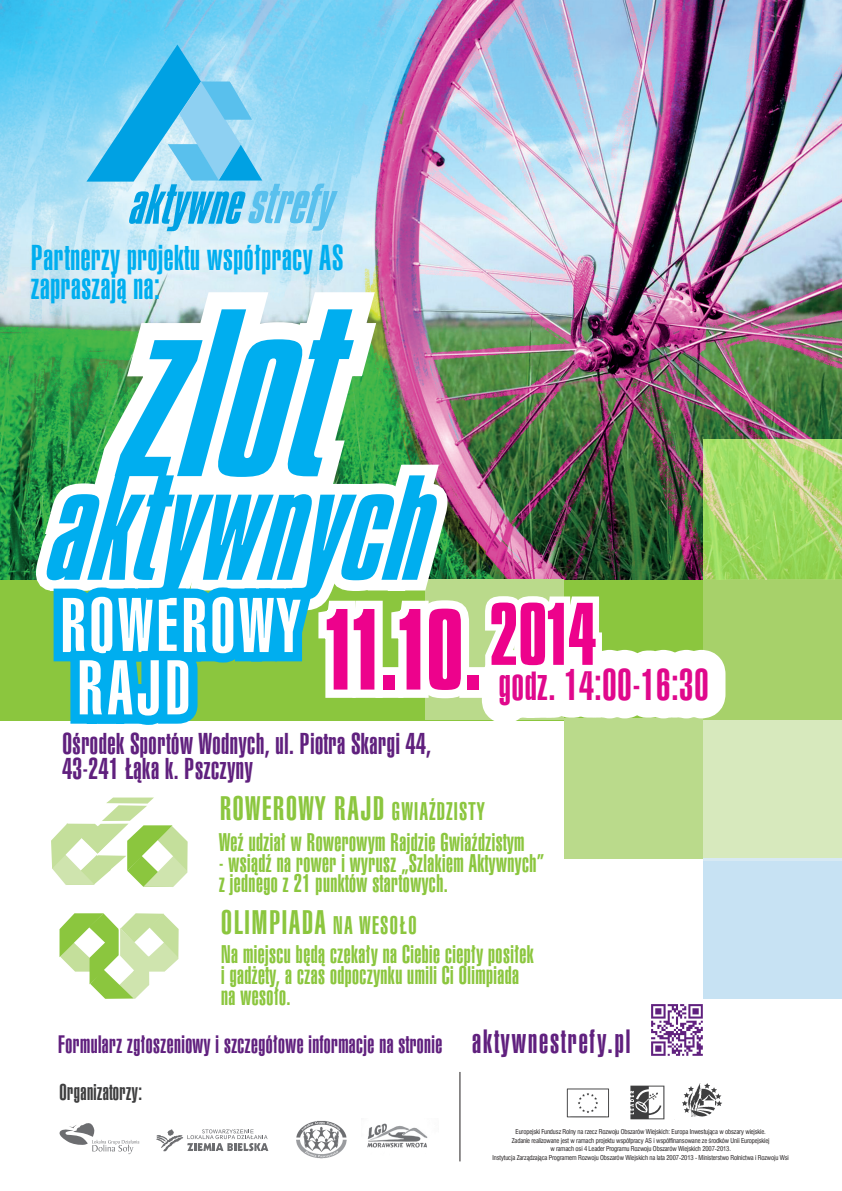
<style>
.page{position:relative;width:842px;height:1191px;background:#fff}
.page>*{position:absolute;margin:0;border:0;box-sizing:border-box;transform-origin:0 0}
.t1{font:italic 205.3px "Compacta PL";color:#00aeef}
.t2{font:italic 128.5px "Compacta PL";color:#00aeef}
.t3{font:99.2px "Compacta PL";color:#ed028c}
.t4{font:76.3px "Compacta PL";color:#ed028c}
.t5{font:75.2px/62.3px "Swis 911 U Cm EU";letter-spacing:.06em;color:#fff}
.t6{font:43.2px "Swis 911 U Cm EU";letter-spacing:.02em;color:#e0088c}
.t7{font:35px/28px "Swis 911 U Cm EU";letter-spacing:.02em;color:#00aeef}
.t8{font:33.1px "Swis 911 U Cm EU";letter-spacing:.06em;color:#8bc63e}
.t9{font:29.4px/24.5px "Swis 911 U Cm EU";letter-spacing:.02em;color:#60207e}
.t10{font:24.8px/20.7px "Swis 911 U Cm EU";letter-spacing:.02em;color:#8bc63e}
.t11{font:24.6px "Swis 911 U Cm EU";letter-spacing:.02em;color:#60207e}
.t12{font:22.2px "Swis 911 U Cm EU";letter-spacing:.02em;color:#3e3e3f}
.t13{font:6.6px/8.4px "Swis 721 Cn EU";letter-spacing:-.02em;color:#231f20;text-align:center}
.s1{font-size:24.8px}
.s2{font-size:32.8px}
</style>
<div class="page">
<div style="left:0;top:579px;width:842px;height:141px;background:#8bc63e"></div>
<img style="left:0;top:0;width:842px;height:579px">
<div style="left:565px;top:718px;width:138px;height:140px;background:#bada8b"></div>
<svg style="left:86px;top:45px;width:252px;height:186px;background:#78cdf1"></svg>
<svg style="left:743px;top:439px;width:99px;height:141px;background:#a4d768"></svg>
<div style="left:704px;top:580px;width:138px;height:140px;background:#a7d16a"></div>
<div style="left:704px;top:720px;width:138px;height:140px;background:#d7e9bd"></div>
<div style="left:704px;top:858px;width:138px;height:140px;background:#c7e2f3"></div>
<svg style="left:51px;top:797px;width:136px;height:90px"></svg>
<svg style="left:60px;top:913px;width:118px;height:85px"></svg>
<svg style="left:59px;top:1123px;width:80px;height:31px"></svg>
<img style="left:367px;top:1123px;width:61px;height:25px">
<img style="left:296px;top:1121px;width:51px;height:38px">
<svg style="left:156px;top:1129px;width:112px;height:22px"></svg>
<hr style="left:459px;top:1072px;width:1px;height:89px;background:#231f20">
<img style="left:682px;top:1083px;width:40px;height:34px">
<img style="left:566px;top:1088px;width:43px;height:30px">
<img style="left:651px;top:1004px;width:52px;height:52px">
<img style="left:19px;top:275px;width:724px;height:495px">
<svg style="left:630px;top:1085px;width:34px;height:34px"></svg>
<h3 class="t7" style="left:31px;top:246px;width:313px">Partnerzy projektu współpracy AS zapraszają na:</h3>
<h1 class="t1" style="left:111px;top:274px;width:277px">zlot</h1>
<h2 class="t2" style="left:40px;top:453px;width:424px">aktywnych</h2>
<h3 class="t5" style="left:61px;top:597px;width:240px">ROWEROWY<br>RAJD</h3>
<h3 class="t9" style="left:62px;top:732px;width:370px">Ośrodek Sportów Wodnych, ul. Piotra Skargi 44,<br>43-241 Łąka k. Pszczyny</h3>
<h3 class="t3" style="left:326px;top:592px;width:158px">11.10.</h3>
<h3 class="t4" style="left:489px;top:590px;width:110px">2014</h3>
<h3 class="t6" style="left:499px;top:661px;width:211px">godz. 14:00-16:30</h3>
<h3 class="t8" style="left:220px;top:790px;width:266px">ROWEROWY RAJD <span class="s1">GWIAŹDZISTY</span></h3>
<h3 class="t10" style="left:219px;top:833px;width:307px">Weź udział w Rowerowym Rajdzie Gwiaździstym</h3>
<h3 class="t10" style="left:219px;top:853px;width:327px">- wsiądź na rower i wyrusz „Szlakiem Aktywnych” z jednego z 21 punktów startowych.</h3>
<h3 class="t8" style="left:221px;top:904px;width:197px">OLIMPIADA <span class="s1">NA WESOŁO</span></h3>
<h3 class="t10" style="left:221px;top:945px;width:314px">Na miejscu będą czekały na Ciebie ciepły posiłek i gadżety, a czas odpoczynku umili Ci Olimpiada na wesoło.</h3>
<h3 class="t11" style="left:58px;top:1030px;width:574px">Formularz zgłoszeniowy i szczegółowe informacje na stronie <span class="s2">aktywnestrefy.pl</span></h3>
<h3 class="t12" style="left:60px;top:1080px;width:84px">Organizatorzy:</h3>
<p class="t13" style="left:493px;top:1127px;width:298px">Europejski Fundusz Rolny na rzecz Rozwoju Obszarów Wiejskich: Europa Inwestująca w obszary wiejskie.<br>Zadanie realizowane jest w ramach projektu współpracy AS i współfinansowane ze środków Unii Europejskiej<br>w ramach osi 4 Leader Programu Rozwoju Obszarów Wiejskich 2007-2013.<br>Instytucja Zarządzająca Programem Rozwoju Obszarów Wiejskich na lata 2007-2013 - Ministerstwo Rolnictwa i Rozwoju Wsi</p>
</div>
